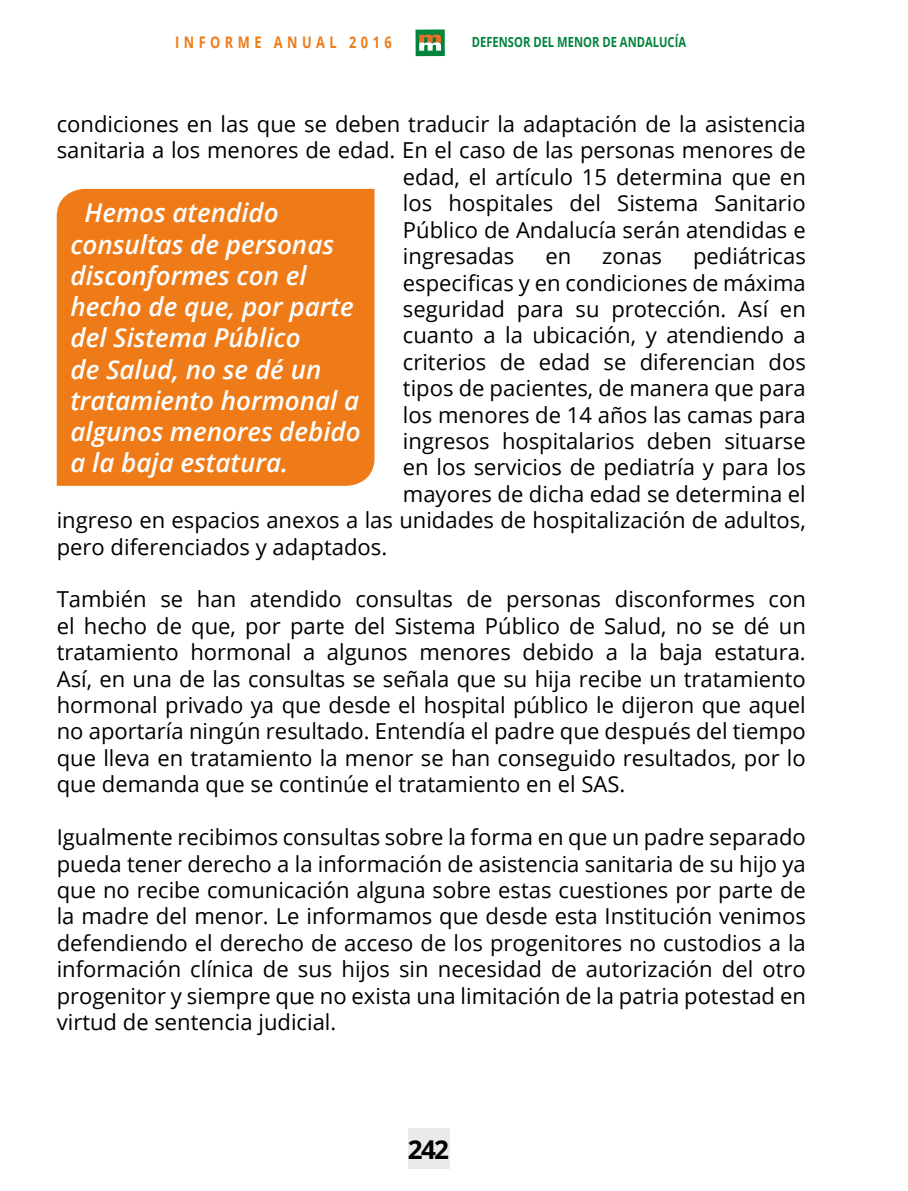
<style>
.page{position:relative;width:908px;height:1191px;background:#fff}
.page>*{position:absolute;margin:0;border:0;box-sizing:border-box;transform-origin:0 0}
.t1{font:italic 600 26px/31.2px "Open Sans";color:#fff}
.t2{font:700 26px "Open Sans";color:#000}
.t3{font:22px/26.4px "Open Sans";color:#000;text-align:justify}
.t4{font:700 16px "Open Sans";letter-spacing:.35em;color:#ee7b18;scale:.8 1}
.t5{font:700 14px "Open Sans";color:#02843d;scale:.8 1}
</style>
<div class="page">
<div style="left:408px;top:1128px;width:41px;height:41px;background:#ece9e9"></div>
<div style="left:415px;top:29px;width:29px;height:27px;background:#02843d"></div>
<svg style="left:419px;top:35px;width:22px;height:16px"></svg>
<div style="left:56px;top:188px;width:319px;height:298px;background:#ee7b18"></div>
<p class="t4" style="left:175px;top:31px;width:272px">INFORME ANUAL 2016</p>
<p class="t5" style="left:471px;top:32px;width:269px">DEFENSOR DEL MENOR DE ANDALUCÍA</p>
<p class="t3" style="left:57px;top:110px;width:750px">condiciones en las que se deben traducir la adaptación de la asistencia</p>
<p class="t3" style="left:57px;top:137px;width:750px">sanitaria a los menores de edad. En el caso de las personas menores de</p>
<p class="t3" style="left:403px;top:163px;width:404px">edad, el artículo 15 determina que en</p>
<p class="t3" style="left:403px;top:189px;width:404px">los hospitales del Sistema Sanitario</p>
<p class="t3" style="left:403px;top:216px;width:404px">Público de Andalucía serán atendidas e</p>
<p class="t3" style="left:403px;top:242px;width:113px">ingresadas</p>
<p class="t3" style="left:545px;top:242px;width:27px">en</p>
<p class="t3" style="left:602px;top:242px;width:61px">zonas</p>
<p class="t3" style="left:692px;top:242px;width:114px">pediátricas</p>
<p class="t3" style="left:403px;top:269px;width:404px">especificas y en condiciones de máxima</p>
<p class="t3" style="left:403px;top:295px;width:404px">seguridad para su protección. Así en</p>
<p class="t3" style="left:403px;top:321px;width:404px">cuanto a la ubicación, y atendiendo a</p>
<p class="t3" style="left:403px;top:348px;width:404px">criterios de edad se diferencian dos</p>
<p class="t3" style="left:403px;top:374px;width:404px">tipos de pacientes, de manera que para</p>
<p class="t3" style="left:403px;top:401px;width:404px">los menores de 14 años las camas para</p>
<p class="t3" style="left:403px;top:427px;width:404px">ingresos hospitalarios deben situarse</p>
<p class="t3" style="left:403px;top:453px;width:404px">en los servicios de pediatría y para los</p>
<p class="t3" style="left:403px;top:480px;width:404px">mayores de dicha edad se determina el</p>
<p class="t3" style="left:57px;top:506px;width:750px">ingreso en espacios anexos a las unidades de hospitalización de adultos,</p>
<p class="t3" style="left:57px;top:533px;width:332px">pero diferenciados y adaptados.</p>
<p class="t3" style="left:57px;top:585px;width:750px">También se han atendido consultas de personas disconformes con el hecho de que, por parte del Sistema Público de Salud, no se dé un tratamiento hormonal a algunos menores debido a la baja estatura.<br>Así, en una de las consultas se señala que su hija recibe un tratamiento hormonal privado ya que desde el hospital público le dijeron que aquel no aportaría ningún resultado. Entendía el padre que después del tiempo que lleva en tratamiento la menor se han conseguido resultados, por lo que demanda que se continúe el tratamiento en el SAS.</p>
<p class="t3" style="left:57px;top:823px;width:750px">Igualmente recibimos consultas sobre la forma en que un padre separado pueda tener derecho a la información de asistencia sanitaria de su hijo ya que no recibe comunicación alguna sobre estas cuestiones por parte de la madre del menor. Le informamos que desde esta Institución venimos defendiendo el derecho de acceso de los progenitores no custodios a la información clínica de sus hijos sin necesidad de autorización del otro progenitor y siempre que no exista una limitación de la patria potestad en virtud de sentencia judicial.</p>
<p class="t1" style="left:70px;top:197px;width:292px;text-indent:14px">Hemos atendido consultas de personas disconformes con el hecho de que, por parte del Sistema Público<br>de Salud, no se dé un tratamiento hormonal a algunos menores debido a la baja estatura.</p>
<p class="t2" style="left:408px;top:1131px;width:43px">242</p>
</div>
